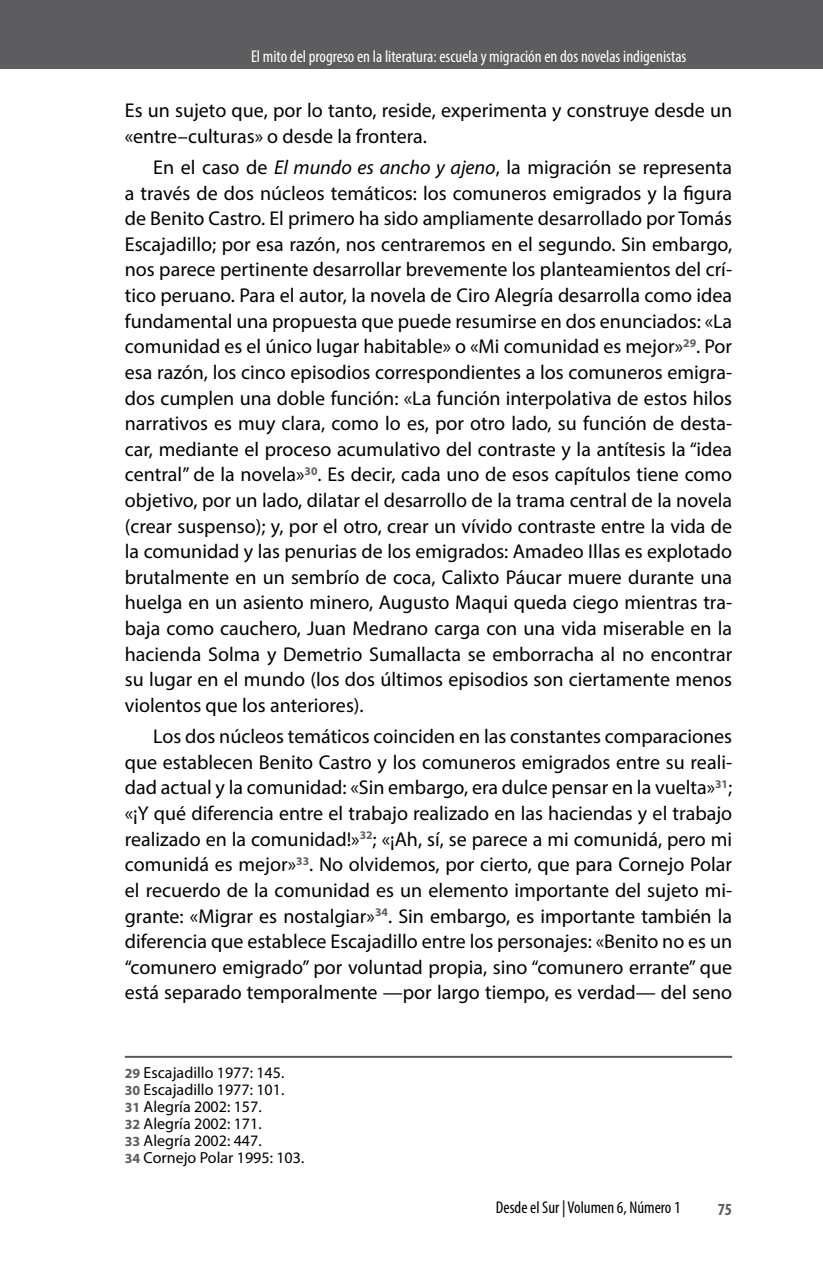
<style>
.page{position:relative;width:823px;height:1265px;background:#fff}
.page>*{position:absolute;margin:0;border:0;box-sizing:border-box;transform-origin:0 0}
.PARRAFOS{font:20px/25.6px "Myriad Pro";color:#000;text-align:justify}
.PARRAFOS-2{font:condensed 17px "Myriad Pro";color:#fff}
.t1{font:condensed 17px "Myriad Pro";color:#000}
.t2{font:700 condensed 17px "Myriad Pro";color:#5d5d60}
.NOTA_AL_PIE_SIN_RAYA{font:16px "Myriad Pro";color:#000}
.s1{font-style:italic}
.s2{font-weight:700;font-size:14px;color:#5d5d60}
</style>
<div class="page">
<div style="left:0;top:0;width:822px;height:68px;background:#5d5d60"></div>
<hr style="left:125px;top:1055px;width:606px;height:2px;background:#58595b">
<p class="PARRAFOS-2" style="left:251px;top:46px;width:437px">El mito del progreso en la literatura: escuela y migración en dos novelas indigenistas</p>
<p class="PARRAFOS" style="left:125px;top:97px;width:608px">Es un sujeto que, por lo tanto, reside, experimenta y construye desde un «entre–culturas» o desde la frontera.</p>
<p class="PARRAFOS" style="left:125px;top:154px;width:608px;text-indent:28px">En el caso de <span class="s1">El mundo es ancho y ajeno</span>, la migración se representa a través de dos núcleos temáticos: los comuneros emigrados y la figura de Benito Castro. El primero ha sido ampliamente desarrollado por Tomás Escajadillo; por esa razón, nos centraremos en el segundo. Sin embargo, nos parece pertinente desarrollar brevemente los planteamientos del crí&shy;tico peruano. Para el autor, la novela de Ciro Alegría desarrolla como idea fundamental una propuesta que puede resumirse en dos enunciados: «La comunidad es el único lugar habitable» o «Mi comunidad es mejor»<sup>29</sup>. Por esa razón, los cinco episodios correspondientes a los comuneros emigra&shy;dos cumplen una doble función: «La función interpolativa de estos hilos narrativos es muy clara, como lo es, por otro lado, su función de desta&shy;car, mediante el proceso acumulativo del contraste y la antítesis la “idea central” de la novela»<sup>30</sup>. Es decir, cada uno de esos capítulos tiene como objetivo, por un lado, dilatar el desarrollo de la trama central de la novela (crear suspenso); y, por el otro, crear un vívido contraste entre la vida de la comunidad y las penurias de los emigrados: Amadeo Illas es explotado brutalmente en un sembrío de coca, Calixto Páucar muere durante una huelga en un asiento minero, Augusto Maqui queda ciego mientras tra&shy;baja como cauchero, Juan Medrano carga con una vida miserable en la hacienda Solma y Demetrio Sumallacta se emborracha al no encontrar su lugar en el mundo (los dos últimos episodios son ciertamente menos violentos que los anteriores).</p>
<p class="PARRAFOS" style="left:125px;top:723px;width:608px;text-indent:28px">Los dos núcleos temáticos coinciden en las constantes comparaciones que establecen Benito Castro y los comuneros emigrados entre su reali&shy;dad actual y la comunidad: «Sin embargo, era dulce pensar en la vuelta»<sup>31</sup>; «¡Y qué diferencia entre el trabajo realizado en las haciendas y el trabajo realizado en la comunidad!»<sup>32</sup>; «¡Ah, sí, se parece a mi comunidá, pero mi comunidá es mejor»<sup>33</sup>. No olvidemos, por cierto, que para Cornejo Polar el recuerdo de la comunidad es un elemento importante del sujeto mi&shy;grante: «Migrar es nostalgiar»<sup>34</sup>. Sin embargo, es importante también la diferencia que establece Escajadillo entre los personajes: «Benito no es un “comunero emigrado” por voluntad propia, sino “comunero errante” que está separado temporalmente —por largo tiempo, es verdad— del seno</p>
<p class="NOTA_AL_PIE_SIN_RAYA" style="left:125px;top:1062px;width:161px"><span class="s2">29</span> Escajadillo 1977: 145.</p>
<p class="NOTA_AL_PIE_SIN_RAYA" style="left:125px;top:1079px;width:161px"><span class="s2">30</span> Escajadillo 1977: 101.</p>
<p class="NOTA_AL_PIE_SIN_RAYA" style="left:125px;top:1096px;width:138px"><span class="s2">31</span> Alegría 2002: 157.</p>
<p class="NOTA_AL_PIE_SIN_RAYA" style="left:125px;top:1113px;width:138px"><span class="s2">32</span> Alegría 2002: 171.</p>
<p class="NOTA_AL_PIE_SIN_RAYA" style="left:125px;top:1130px;width:138px"><span class="s2">33</span> Alegría 2002: 447.</p>
<p class="NOTA_AL_PIE_SIN_RAYA" style="left:125px;top:1147px;width:181px"><span class="s2">34</span> Cornejo Polar 1995: 103.</p>
<p class="t1" style="left:495px;top:1196px;width:186px">Desde el Sur | Volumen 6, Número 1</p>
<p class="t2" style="left:717px;top:1198px;width:16px">75</p>
</div>
